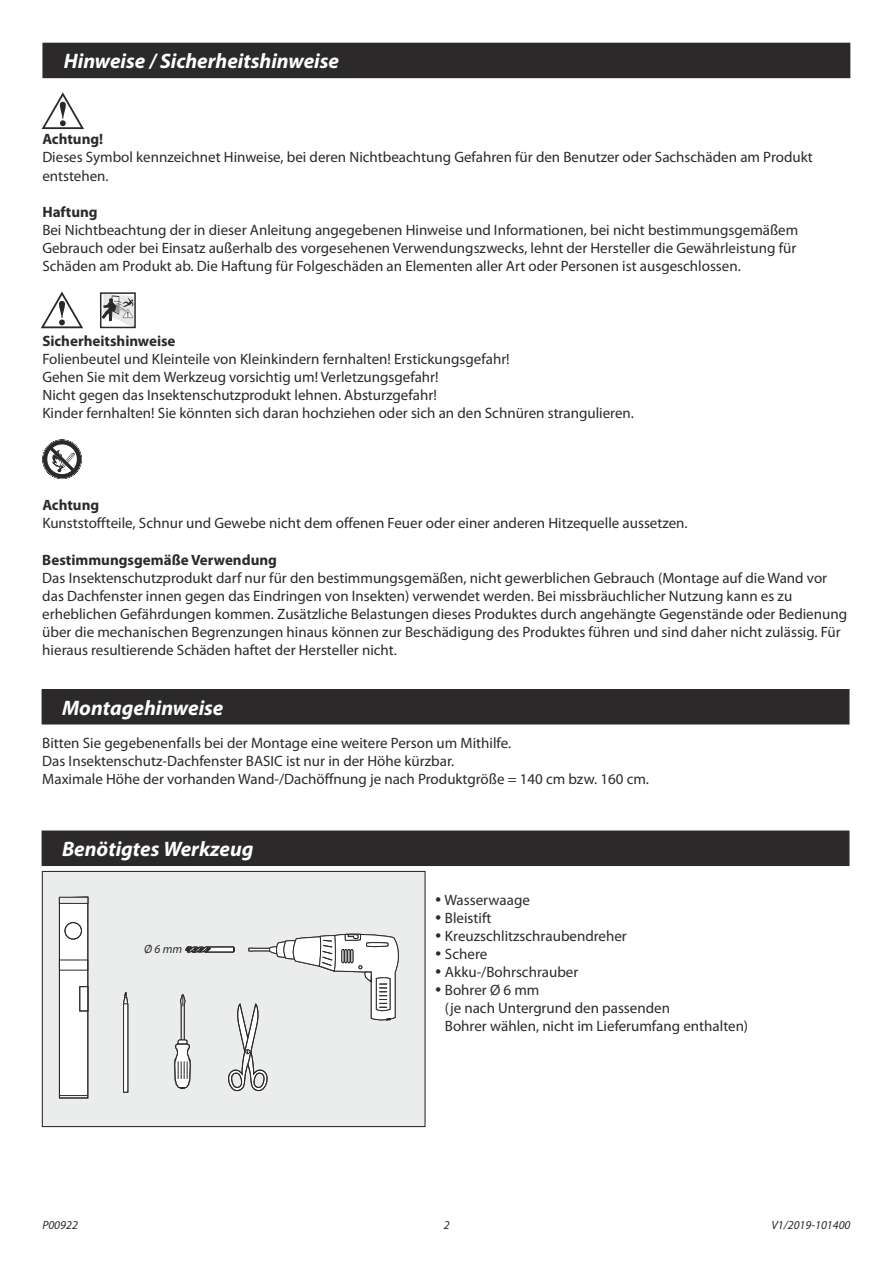
<style>
.page{position:relative;width:893px;height:1263px;background:#fff}
.page>*{position:absolute;margin:0;border:0;box-sizing:border-box;transform-origin:0 0}
.t1{font:italic 700 21px "Myriad Pro";color:#fff}
.t2{font:15px/18px "Myriad Pro";color:#2b2929}
.t3{font:700 15px "Myriad Pro";color:#2b2929}
.t4{font:italic 12px "Myriad Pro";color:#2b2929}
</style>
<div class="page">
<div style="left:42px;top:42px;width:809px;height:37px;background:#2b2929"></div>
<svg style="left:41px;top:92px;width:43px;height:38px"></svg>
<svg style="left:41px;top:291px;width:42px;height:38px"></svg>
<div style="left:100px;top:292px;width:36px;height:36px;border:2px solid #2b2929"></div>
<svg style="left:101px;top:294px;width:34px;height:34px"></svg>
<svg style="left:42px;top:439px;width:40px;height:40px"></svg>
<div style="left:41px;top:689px;width:809px;height:36px;background:#2b2929"></div>
<div style="left:41px;top:830px;width:809px;height:36px;background:#2b2929"></div>
<div style="left:41px;top:870px;width:385px;height:258px;background:#ebeded"></div>
<svg style="left:59px;top:896px;width:29px;height:202px"></svg>
<div style="left:59px;top:897px;width:29px;height:7px;background:#ebeded;border:1px solid #2b2929"></div>
<svg style="left:123px;top:988px;width:5px;height:105px"></svg>
<svg style="left:174px;top:932px;width:226px;height:160px;background:#e1e3e3"></svg>
<h1 class="t1" style="left:64px;top:53px;width:277px">Hinweise / Sicherheitshinweise</h1>
<p class="t3" style="left:42px;top:133px;width:62px">Achtung!</p>
<p class="t2" style="left:42px;top:150px;width:772px">Dieses Symbol kennzeichnet Hinweise, bei deren Nichtbeachtung Gefahren für den Benutzer oder Sachschäden am Produkt entstehen.</p>
<p class="t3" style="left:42px;top:206px;width:57px">Haftung</p>
<p class="t2" style="left:42px;top:222px;width:757px">Bei Nichtbeachtung der in dieser Anleitung angegebenen Hinweise und Informationen, bei nicht bestimmungsgemäßem<br>Gebrauch oder bei Einsatz außerhalb des vorgesehenen Verwendungszwecks, lehnt der Hersteller die Gewährleistung für<br>Schäden am Produkt ab. Die Haftung für Folgeschäden an Elementen aller Art oder Personen ist ausgeschlossen.</p>
<p class="t3" style="left:42px;top:334px;width:135px">Sicherheitshinweise</p>
<p class="t2" style="left:42px;top:351px;width:593px">Folienbeutel und Kleinteile von Kleinkindern fernhalten! Erstickungsgefahr!<br>Gehen Sie mit dem Werkzeug vorsichtig um! Verletzungsgefahr!<br>Nicht gegen das Insektenschutzprodukt lehnen. Absturzgefahr!<br>Kinder fernhalten! Sie könnten sich daran hochziehen oder sich an den Schnüren strangulieren.</p>
<p class="t3" style="left:42px;top:499px;width:58px">Achtung</p>
<p class="t2" style="left:42px;top:515px;width:647px">Kunststoffteile, Schnur und Gewebe nicht dem offenen Feuer oder einer anderen Hitzequelle aussetzen.</p>
<p class="t3" style="left:42px;top:554px;width:236px">Bestimmungsgemäße Verwendung</p>
<p class="t2" style="left:42px;top:570px;width:806px">Das Insektenschutzprodukt darf nur für den bestimmungsgemäßen, nicht gewerblichen Gebrauch (Montage auf die Wand vor das Dachfenster innen gegen das Eindringen von Insekten) verwendet werden. Bei missbräuchlicher Nutzung kann es zu erheblichen Gefährdungen kommen. Zusätzliche Belastungen dieses Produktes durch angehängte Gegenstände oder Bedienung über die mechanischen Begrenzungen hinaus können zur Beschädigung des Produktes führen und sind daher nicht zulässig. Für hieraus resultierende Schäden haftet der Hersteller nicht.</p>
<h1 class="t1" style="left:62px;top:699px;width:163px">Montagehinweise</h1>
<p class="t2" style="left:42px;top:735px;width:608px">Bitten Sie gegebenenfalls bei der Montage eine weitere Person um Mithilfe.<br>Das Insektenschutz-Dachfenster BASIC ist nur in der Höhe kürzbar.<br>Maximale Höhe der vorhanden Wand-/Dachöffnung je nach Produktgröße = 140 cm bzw. 160 cm.</p>
<h1 class="t1" style="left:62px;top:840px;width:193px">Benötigtes Werkzeug</h1>
<p class="t4" style="left:144px;top:944px;width:39px">O/ 6 m m</p>
<p class="t2" style="left:444px;top:892px;width:305px">Wasserwaage<br>Bleistift<br>Kreuzschlitzschraubendreher<br>Schere<br>Akku-/Bohrschrauber<br>Bohrer Ø 6 mm<br>(je nach Untergrund den passenden<br>Bohrer wählen, nicht im Lieferumfang enthalten)</p>
<p class="t4" style="left:42px;top:1220px;width:37px">P00922</p>
<p class="t4" style="left:444px;top:1219px;width:7px">2</p>
<p class="t4" style="left:771px;top:1220px;width:81px">V1/2019-101400</p>
</div>
